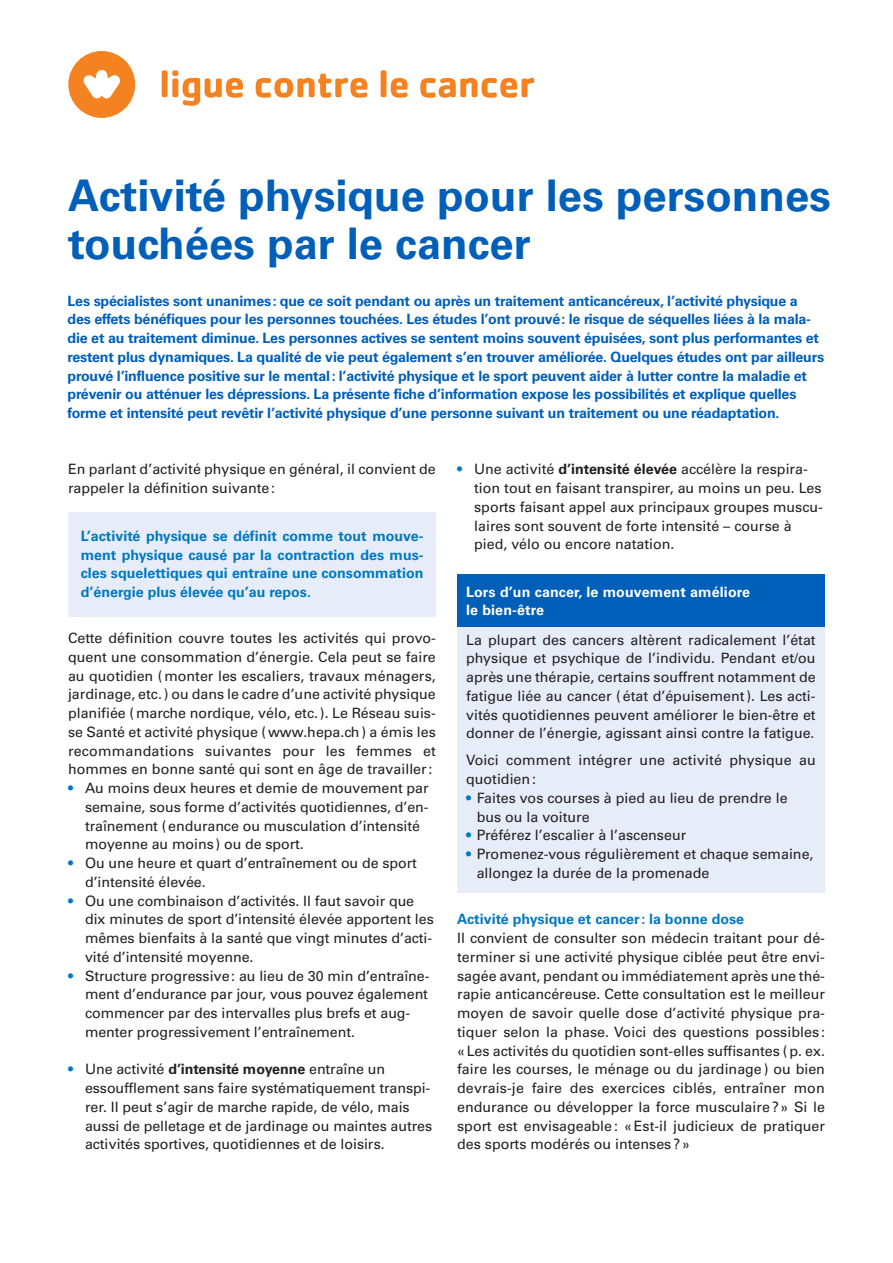
<style>
.page{position:relative;width:893px;height:1263px;background:#fff}
.page>*{position:absolute;margin:0;border:0;box-sizing:border-box;transform-origin:0 0}
.t1{font:700 43.5px/48px "Univers LT Std";color:#005fb9}
.t2{font:14.25px/18.8px "Univers LT Std";letter-spacing:-.005em;color:#231f20}
.t3{font:700 14.25px/18.8px "Univers LT Std";letter-spacing:-.015em;color:#005fb9}
.t4{font:700 14.25px/18.8px "Univers LT Std";color:#0079c2;text-align:justify}
.t5{font:700 14.25px/18px "Univers LT Std";letter-spacing:.01em;color:#fff}
.s1{color:#0079c2}
.s2{font-weight:700}
</style>
<div class="page">
<div style="left:457px;top:590px;width:368px;height:303px;background:#e7edf8"></div>
<div style="left:68px;top:512px;width:368px;height:105px;background:#e7edf8"></div>
<svg style="left:68px;top:51px;width:67px;height:67px"></svg>
<div style="left:162px;top:70px;width:6px;height:27px;background:#f58220;border-radius:2px"></div>
<svg style="left:172px;top:70px;width:71px;height:36px"></svg>
<svg style="left:256px;top:74px;width:111px;height:24px"></svg>
<div style="left:381px;top:70px;width:5px;height:27px;background:#f58220;border-radius:2px"></div>
<svg style="left:391px;top:78px;width:17px;height:20px"></svg>
<svg style="left:420px;top:78px;width:114px;height:20px"></svg>
<div style="left:457px;top:574px;width:368px;height:53px;background:#005fb9"></div>
<h1 class="t1" style="left:68px;top:172px;width:764px">Activité physique pour les personnes touchées par le cancer</h1>
<p class="t3" style="left:68px;top:291px;width:758px">Les spécialistes sont unanimes: que ce soit pendant ou après un traitement anticancéreux, l’activité physique a des effets bénéfiques pour les personnes touchées. Les études l’ont prouvé: le risque de séquelles liées à la mala&shy;die et au traitement diminue. Les personnes actives se sentent moins souvent épuisées, sont plus performantes et restent plus dynamiques. La qualité de vie peut également s’en trouver améliorée. Quelques études ont par ailleurs prouvé l’influence positive sur le mental: l’activité physique et le sport peuvent aider à lutter contre la maladie et prévenir ou atténuer les dépressions. La présente fiche d’information expose les possibilités et explique quelles forme et intensité peut revêtir l’activité physique d’une personne suivant un traitement ou une réadaptation.</p>
<p class="t2" style="left:68px;top:460px;width:369px">En parlant d’activité physique en général, il convient de rappeler la définition suivante:</p>
<p class="t4" style="left:81px;top:527px;width:344px">L’activité physique se définit comme tout mouve&shy;ment physique causé par la contraction des mus&shy;cles squelettiques qui entraîne une consommation d’énergie plus élevée qu’au repos.</p>
<p class="t2" style="left:68px;top:629px;width:369px;text-align:justify">Cette définition couvre toutes les activités qui provo&shy;quent une consommation d’énergie. Cela peut se faire au quotidien (monter les escaliers, travaux ménagers, jardinage, etc.) ou dans le cadre d’une activité physique planifiée (marche nordique, vélo, etc.). Le Réseau suis&shy;se Santé et activité physique (www.hepa.ch) a émis les recommandations suivantes pour les femmes et hommes en bonne santé qui sont en âge de travailler:</p>
<p class="t2" style="left:85px;top:779px;width:345px;text-indent:-17px"><span class="s1">•</span> Au moins deux heures et demie de mouvement par semaine, sous forme d’activités quotidiennes, d’en&shy;traînement (endurance ou musculation d’intensité moyenne au moins) ou de sport.</p>
<p class="t2" style="left:85px;top:854px;width:333px;text-indent:-17px"><span class="s1">•</span> Ou une heure et quart d’entraînement ou de sport d’intensité élevée.</p>
<p class="t2" style="left:85px;top:891px;width:350px;text-indent:-17px"><span class="s1">•</span> Ou une combinaison d’activités. Il faut savoir que dix minutes de sport d’intensité élevée apportent les mêmes bienfaits à la santé que vingt minutes d’acti&shy;vité d’intensité moyenne.</p>
<p class="t2" style="left:85px;top:966px;width:346px;text-indent:-17px"><span class="s1">•</span> Structure progressive: au lieu de 30 min d’entraîne&shy;ment d’endurance par jour, vous pouvez également commencer par des intervalles plus brefs et aug&shy;menter progressivement l’entraînement.</p>
<p class="t2" style="left:85px;top:1060px;width:349px;text-indent:-17px"><span class="s1">•</span> Une activité <span class="s2">d’intensité moyenne</span> entraîne un essoufflement sans faire systématiquement transpi&shy;rer. Il peut s’agir de marche rapide, de vélo, mais aussi de pelletage et de jardinage ou maintes autres activités sportives, quotidiennes et de loisirs.</p>
<p class="t2" style="left:474px;top:460px;width:350px;text-indent:-17px"><span class="s1">•</span> Une activité <span class="s2">d’intensité élevée</span> accélère la respira&shy;tion tout en faisant transpirer, au moins un peu. Les sports faisant appel aux principaux groupes muscu&shy;laires sont souvent de forte intensité – course à pied, vélo ou encore natation.</p>
<p class="t5" style="left:466px;top:583px;width:286px">Lors d’un cancer, le mouvement améliore le bien-être</p>
<p class="t2" style="left:466px;top:630px;width:351px;text-align:justify">La plupart des cancers altèrent radicalement l’état physique et psychique de l’individu. Pendant et/ou après une thérapie, certains souffrent notamment de fatigue liée au cancer (état d’épuisement). Les acti&shy;vités quotidiennes peuvent améliorer le bien-être et donner de l’énergie, agissant ainsi contre la fatigue.</p>
<p class="t2" style="left:466px;top:751px;width:351px">Voici comment intégrer une activité physique au quotidien:</p>
<p class="t2" style="left:477px;top:788px;width:313px;text-indent:-11px"><span class="s1">•</span> Faites vos courses à pied au lieu de prendre le bus ou la voiture</p>
<p class="t2" style="left:466px;top:826px;width:222px"><span class="s1">•</span> Préférez l’escalier à l’ascenseur</p>
<p class="t2" style="left:477px;top:845px;width:338px;text-indent:-11px"><span class="s1">•</span> Promenez-vous régulièrement et chaque semaine, allongez la durée de la promenade</p>
<p class="t4" style="left:457px;top:910px;width:288px">Activité physique et cancer: la bonne dose</p>
<p class="t2" style="left:457px;top:929px;width:369px;text-align:justify">Il convient de consulter son médecin traitant pour dé&shy;terminer si une activité physique ciblée peut être envi&shy;sagée avant, pendant ou immédiatement après une thé&shy;rapie anticancéreuse. Cette consultation est le meilleur moyen de savoir quelle dose d’activité physique pra&shy;tiquer selon la phase. Voici des questions possibles : «Les activités du quotidien sont-elles suffisantes (p. ex. faire les courses, le ménage ou du jardinage) ou bien devrais-je faire des exercices ciblés, entraîner mon endurance ou développer la force musculaire?» Si le sport est envisageable: «Est-il judicieux de pratiquer des sports modérés ou intenses ?»</p>
</div>
